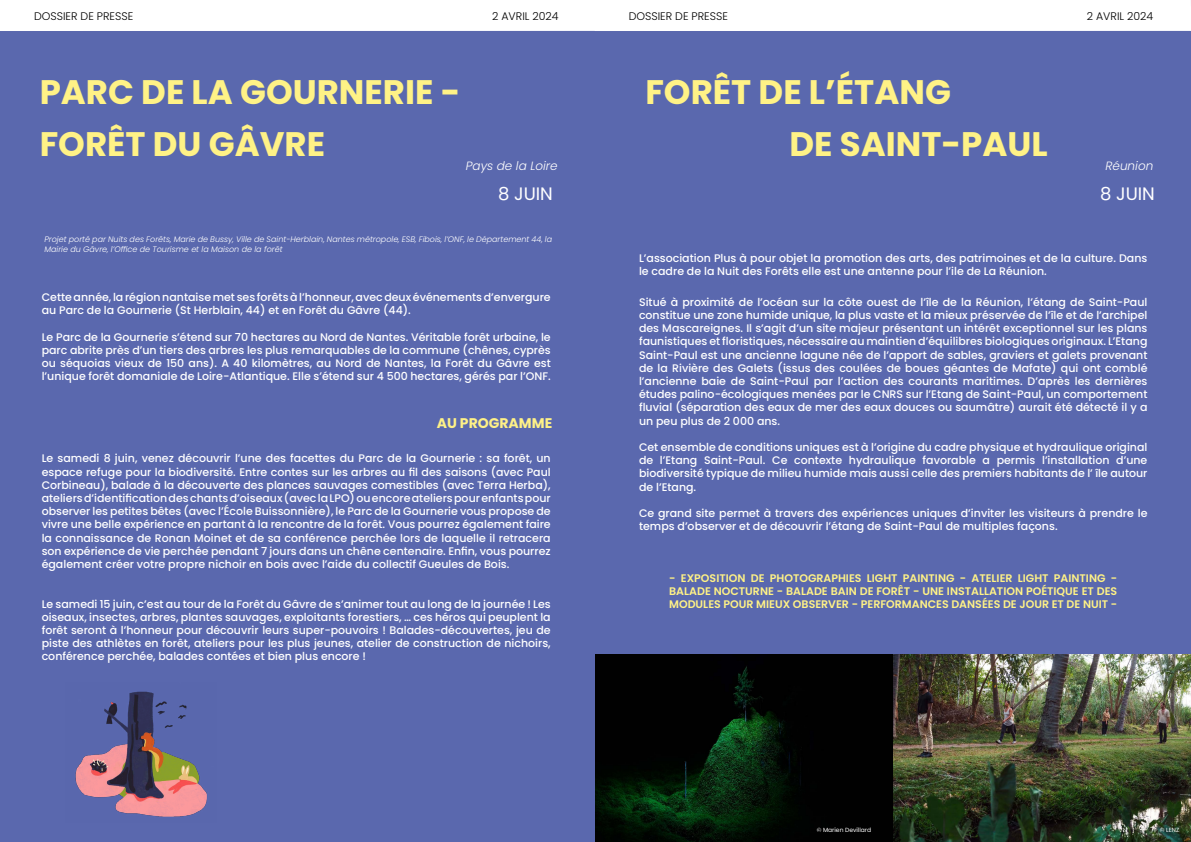
<style>
.page{position:relative;width:1191px;height:842px;background:#5a68ae}
.page>*{position:absolute;margin:0;border:0;box-sizing:border-box;transform-origin:0 0}
.t1{font:700 34px/52px "Poppins";color:#fff286}
.t2{font:18px "Poppins";color:#fff}
.t3{font:700 14px "Poppins";color:#fef187}
.t4{font:italic 300 12px "Poppins";color:#fff}
.t5{font:500 11px/13.2px "Poppins";color:#fff;text-align:justify}
.t6{font:600 11px/13.2px "Poppins";color:#fff286;text-align:justify}
.t7{font:300 11px "Poppins";color:#000}
.t8{font:italic 300 8px/9.6px "Poppins";color:#fff}
.t9{font:6px "Poppins";color:#fff}
</style>
<div class="page">
<img style="left:75px;top:691px;width:132px;height:126px">
<div style="left:0;top:0;width:1191px;height:31px;background:#fff"></div>
<img style="left:595px;top:655px;width:596px;height:187px">
<p class="t7" style="left:34px;top:9px;width:101px">DOSSIER DE PRESSE</p>
<p class="t7" style="left:492px;top:9px;width:68px">2 AVRIL 2024</p>
<h1 class="t1" style="left:40px;top:66px;width:422px">PARC DE LA GOURNERIE -<br>FORÊT DU GÂVRE</h1>
<p class="t4" style="left:466px;top:159px;width:93px">Pays de la Loire</p>
<h2 class="t2" style="left:498px;top:184px;width:56px">8 JUIN</h2>
<p class="t8" style="left:44px;top:234px;width:509px">Projet porté par Nuits des Forêts, Marie de Bussy, Ville de Saint-Herblain, Nantes métropole, ESB, Fibois, l’ONF, le Département 44, la<br>Mairie du Gâvre, l’Office de Tourisme et la Maison de la forêt</p>
<p class="t5" style="left:42px;top:291px;width:510px">Cette année, la région nantaise met ses forêts à l’honneur, avec deux événements d’envergure au Parc de la Gournerie (St Herblain, 44) et en Forêt du Gâvre (44).</p>
<p class="t5" style="left:42px;top:330px;width:510px">Le Parc de la Gournerie s’étend sur 70 hectares au Nord de Nantes. Véritable forêt urbaine, le parc abrite près d’un tiers des arbres les plus remarquables de la commune (chênes, cyprès ou séquoias vieux de 150 ans). A 40 kilomètres, au Nord de Nantes, la Forêt du Gâvre est l’unique forêt domaniale de Loire-Atlantique. Elle s’étend sur 4 500 hectares, gérés par l’ONF.</p>
<p class="t3" style="left:437px;top:415px;width:117px">AU PROGRAMME</p>
<p class="t5" style="left:42px;top:452px;width:510px">Le samedi 8 juin, venez découvrir l’une des facettes du Parc de la Gournerie : sa forêt, un espace refuge pour la biodiversité. Entre contes sur les arbres au fil des saisons (avec Paul Corbineau), balade à la découverte des plances sauvages comestibles (avec Terra Herba), ateliers d’identification des chants d’oiseaux (avec la LPO) ou encore ateliers pour enfants pour observer les petites bêtes (avec l’École Buissonnière), le Parc de la Gournerie vous propose de vivre une belle expérience en partant à la rencontre de la forêt. Vous pourrez également faire la connaissance de Ronan Moinet et de sa conférence perchée lors de laquelle il retracera son expérience de vie perchée pendant 7 jours dans un chêne centenaire. Enfin, vous pourrez également créer votre propre nichoir en bois avec l’aide du collectif Gueules de Bois.</p>
<p class="t5" style="left:42px;top:597px;width:510px">Le samedi 15 juin, c’est au tour de la Forêt du Gâvre de s’animer tout au long de la journée ! Les oiseaux, insectes, arbres, plantes sauvages, exploitants forestiers, … ces héros qui peuplent la forêt seront à l’honneur pour découvrir leurs super-pouvoirs ! Balades-découvertes, jeu de piste des athlètes en forêt, ateliers pour les plus jeunes, atelier de construction de nichoirs, conférence perchée, balades contées et bien plus encore !</p>
<p class="t7" style="left:628px;top:9px;width:101px">DOSSIER DE PRESSE</p>
<p class="t7" style="left:1086px;top:9px;width:68px">2 AVRIL 2024</p>
<h1 class="t1" style="left:789px;top:66px;width:260px;text-indent:-144px">FORÊT DE L’ÉTANG<br>DE SAINT-PAUL</h1>
<p class="t4" style="left:1105px;top:159px;width:49px">Réunion</p>
<h2 class="t2" style="left:1100px;top:184px;width:56px">8 JUIN</h2>
<p class="t5" style="left:639px;top:252px;width:510px">L’association Plus à pour objet la promotion des arts, des patrimoines et de la culture. Dans le cadre de la Nuit des Forêts elle est une antenne pour l’ile de La Réunion.</p>
<p class="t5" style="left:639px;top:295px;width:510px">Situé à proximité de l’océan sur la côte ouest de l’île de la Réunion, l’étang de Saint-Paul constitue une zone humide unique, la plus vaste et la mieux préservée de l’île et de l’archipel des Mascareignes. Il s’agit d’un site majeur présentant un intérêt exceptionnel sur les plans faunistiques et floristiques, nécessaire au maintien d’équilibres biologiques originaux. L’Etang Saint-Paul est une ancienne lagune née de l’apport de sables, graviers et galets provenant de la Rivière des Galets (issus des coulées de boues géantes de Mafate) qui ont comblé l’ancienne baie de Saint-Paul par l’action des courants maritimes. D’après les dernières études palino-écologiques menées par le CNRS sur l’Etang de Saint-Paul, un comportement fluvial (séparation des eaux de mer des eaux douces ou saumâtre) aurait été détecté il y a un peu plus de 2 000 ans.</p>
<p class="t5" style="left:639px;top:441px;width:510px">Cet ensemble de conditions uniques est à l’origine du cadre physique et hydraulique original de l’Etang Saint-Paul. Ce contexte hydraulique favorable a permis l’installation d’une biodiversité typique de milieu humide mais aussi celle des premiers habitants de l’ île autour de l’Etang.</p>
<p class="t5" style="left:639px;top:507px;width:510px">Ce grand site permet à travers des expériences uniques d’inviter les visiteurs à prendre le temps d’observer et de découvrir l’étang de Saint-Paul de multiples façons.</p>
<p class="t6" style="left:669px;top:572px;width:449px">- EXPOSITION DE PHOTOGRAPHIES LIGHT PAINTING - ATELIER LIGHT PAINTING - BALADE NOCTURNE - BALADE BAIN DE FORÊT - UNE INSTALLATION POÉTIQUE ET DES MODULES POUR MIEUX OBSERVER - PERFORMANCES DANSÉES DE JOUR ET DE NUIT -</p>
<p class="t9" style="left:816px;top:826px;width:56px">© Marien Devillard</p>
<p class="t9" style="left:1159px;top:826px;width:21px">© LENZ</p>
</div>
